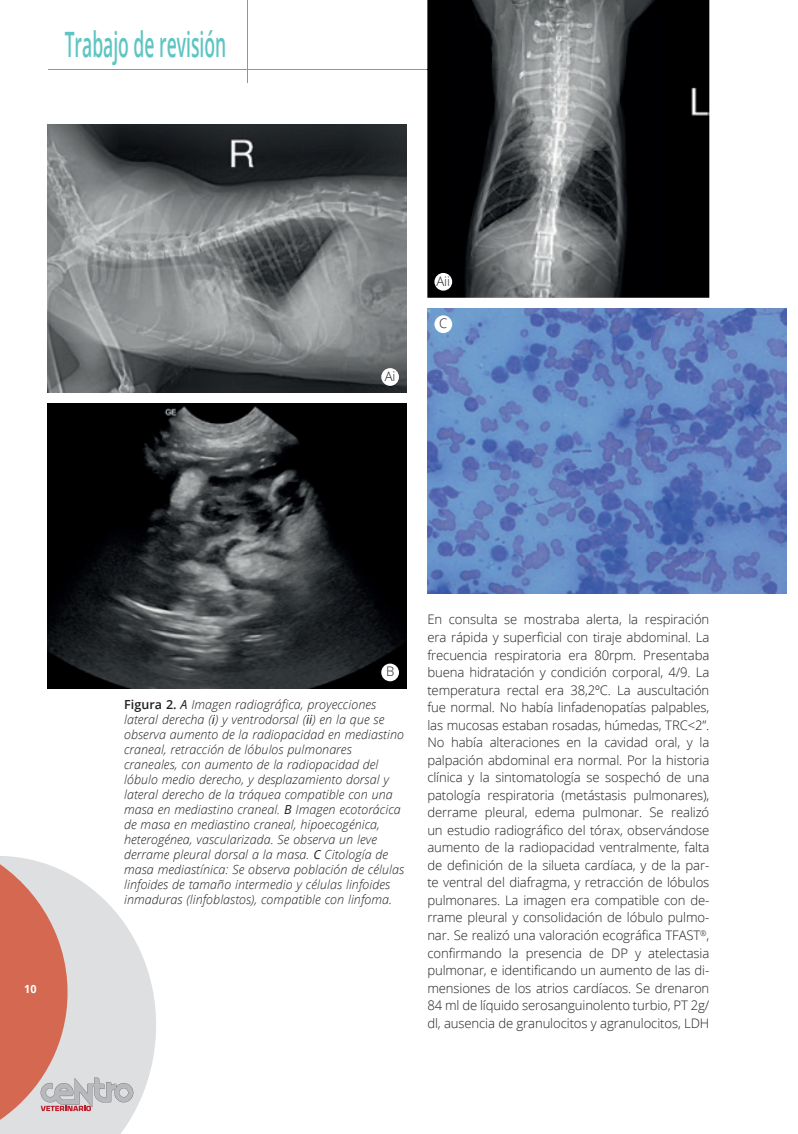
<style>
.page{position:relative;width:798px;height:1134px;background:#fff}
.page>*{position:absolute;margin:0;border:0;box-sizing:border-box;transform-origin:0 0}
.t1{font:600 35px "Open Sans";color:#5dc5c3;scale:.5 1}
.t2{font:300 13.12px/17.5px "Open Sans";letter-spacing:-.01em;color:#231f20;text-align:justify}
.t3{font:italic 300 12.5px/15px "Open Sans";letter-spacing:.005em;color:#231f20}
.t4{font:700 11.25px "Open Sans";color:#fff;scale:.96 1}
.s1{font-weight:600;font-style:normal}
.s2{font-weight:400}
</style>
<div class="page">
<svg style="left:0;top:856px;width:156px;height:278px;fill:#dedfe1"></svg>
<svg style="left:0;top:864px;width:133px;height:256px;background:#dab3ac"></svg>
<hr style="left:48px;top:69px;width:471px;height:1px;background:#939598">
<hr style="left:247px;top:0;width:1px;height:83px;background:#939598">
<img style="left:47px;top:124px;width:359px;height:269px">
<img style="left:427px;top:0;width:282px;height:298px">
<img style="left:427px;top:69px;width:92px;height:1px">
<img style="left:47px;top:403px;width:359px;height:285px">
<img style="left:427px;top:308px;width:359px;height:285px">
<div style="left:381px;top:368px;width:18px;height:18px;background:#fff;border-radius:50%"></div>
<div style="left:434px;top:273px;width:18px;height:18px;background:#fff;border-radius:50%"></div>
<div style="left:434px;top:315px;width:18px;height:18px;background:#fff;border-radius:50%"></div>
<div style="left:381px;top:664px;width:18px;height:17px;background:#fff;border-radius:50%"></div>
<h1 class="t1" style="left:65px;top:19px;width:324px">Trabajo de revisión</h1>
<p class="t2" style="left:384px;top:367px;width:12px">Ai</p>
<p class="t2" style="left:436px;top:272px;width:15px">Aii</p>
<p class="t2" style="left:439px;top:314px;width:10px">C</p>
<p class="t4" style="left:24px;top:980px;width:14px">10</p>
<p class="t2" style="left:386px;top:663px;width:10px">B</p>
<p class="t3" style="left:124px;top:696px;width:281px"><span class="s1">Figura 2.</span> <span class="s2">A</span> Imagen radiográfica, proyecciones lateral derecha (<span class="s2">i</span>) y ventrodorsal (<span class="s2">ii</span>) en la que se observa aumento de la radiopacidad en mediastino craneal, retracción de lóbulos pulmonares craneales, con aumento de la radiopacidad del lóbulo medio derecho, y desplazamiento dorsal y lateral derecho de la tráquea compatible con una masa en mediastino craneal. <span class="s2">B</span> Imagen ecotorácica de masa en mediastino craneal, hipoecogénica, heterogénea, vascularizada. Se observa un leve derrame pleural dorsal a la masa. <span class="s2">C</span> Citología de masa mediastínica: Se observa población de células linfoides de tamaño intermedio y células linfoides inmaduras (linfoblastos), compatible con linfoma.</p>
<p class="t2" style="left:427px;top:611px;width:283px">En consulta se mostraba alerta, la respiración era rápida y superficial con tiraje abdominal. La frecuencia respiratoria era 80rpm. Presentaba buena hidratació n y condició n corporal, 4/9. La temperatura rectal era 38,2ºC. La auscultació n fue normal. No había linfadenopatías palpables, las mucosas estaban rosadas, hú medas, TRC&lt;2”.<br>No había alteraciones en la cavidad oral, y la palpació n abdominal era normal. Por la historia clínica y la sintomatología se sospechó de una patología respiratoria (metástasis pulmonares), derrame pleural, edema pulmonar. Se realizó un estudio radiográfico del tórax, observándose aumento de la radiopacidad ventralmente, falta de definición de la silueta cardíaca, y de la par&shy;te ventral del diafragma, y retracción de lóbulos pulmonares. La imagen era compatible con de&shy;rrame pleural y consolidación de lóbulo pulmo&shy;nar. Se realizó una valoración ecográfica TFAST<sup>®</sup>, confirmando la presencia de DP y atelectasia pulmonar, e identificando un aumento de las di&shy;mensiones de los atrios cardíacos. Se drenaron 84 ml de líquido serosanguinolento turbio, PT 2g/ dl, ausencia de granulocitos y agranulocitos, LDH</p>
</div>
